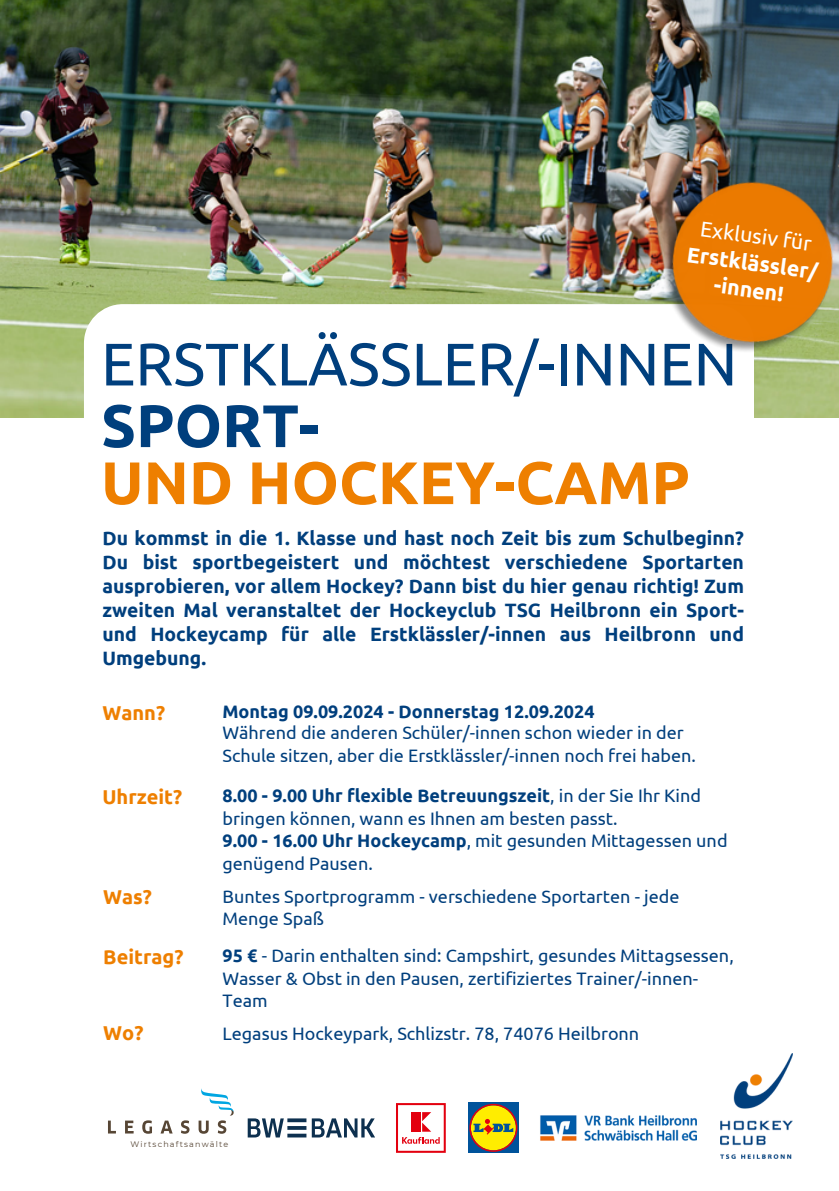
<style>
.page{position:relative;width:839px;height:1191px;background:#fff}
.page>*{position:absolute;margin:0;border:0;box-sizing:border-box;transform-origin:0 0}
.t1{font:700 60px/57px "Ubuntu";color:#ee7f00}
.t2{font:60px "Ubuntu";color:#003f7d}
.t3{font:700 21.4px/27px "Ubuntu";color:#fff;text-align:center}
.t4{font:700 20px "Ubuntu";color:#ee7f00}
.t5{font:700 19.4px/24px "Ubuntu";color:#003f7d;text-align:justify}
.t6{font:18px/22.4px "Ubuntu";color:#003f7d}
.t7{font:700 18px "Ubuntu";color:#003f7d}
.t8{font:8px "Montserrat";letter-spacing:.145em;color:#574635}
.s1{font-weight:400}
.s2{color:#003f7d}
.s3{font-weight:700}
</style>
<div class="page">
<img style="left:0;top:0;width:838px;height:418px">
<div style="left:84px;top:304px;width:670px;height:252px;background:#fff;border-radius:39px"></div>
<img style="left:720px;top:1054px;width:72px;height:105px">
<img style="left:633px;top:151px;width:205px;height:224px">
<svg style="left:108px;top:1088px;width:126px;height:46px"></svg>
<svg style="left:396px;top:1103px;width:50px;height:50px"></svg>
<svg style="left:468px;top:1102px;width:51px;height:51px"></svg>
<div style="left:468px;top:1103px;width:50px;height:50px;background:#00539b"></div>
<svg style="left:469px;top:1104px;width:48px;height:48px"></svg>
<svg style="left:248px;top:1118px;width:127px;height:19px"></svg>
<img style="left:540px;top:1115px;width:156px;height:26px">
<h1 class="t3" style="left:693px;top:213px;width:133px;rotate:8deg"><span class="s1">Exklusiv für<br></span>Erstklässler/ -innen!</h1>
<h4 class="t2" style="left:101px;top:330px;width:637px">ERSTKLÄSSLER/-INNEN</h4>
<h3 class="t1" style="left:101px;top:396px;width:590px"><span class="s2">SPORT-<br></span>UND HOCKEY-CAMP</h3>
<h3 class="t5" style="left:102px;top:526px;width:643px">Du kommst in die 1. Klasse und hast noch Zeit bis zum Schulbeginn?<br>Du bist sportbegeistert und möchtest verschiedene Sportarten ausprobieren, vor allem Hockey? Dann bist du hier genau richtig! Zum zweiten Mal veranstaltet der Hockeyclub TSG Heilbronn ein Sport&shy;und Hockeycamp für alle Erstklässler/-innen aus Heilbronn und Umgebung.</h3>
<h5 class="t4" style="left:102px;top:702px;width:64px">Wann?</h5>
<p class="t7" style="left:222px;top:702px;width:373px">Montag 09.09.2024 - Donnerstag 12.09.2024</p>
<h3 class="t6" style="left:222px;top:721px;width:475px">Während die anderen Schüler/-innen schon wieder in der<br>Schule sitzen, aber die Erstklässler/-innen noch frei haben.</h3>
<h3 class="t4" style="left:102px;top:786px;width:81px">Uhrzeit?</h3>
<p class="t6" style="left:222px;top:784px;width:480px"><span class="s3">8.00 - 9.00 Uhr flexible Betreuungszeit</span>, in der Sie Ihr Kind bringen können, wann es Ihnen am besten passt.</p>
<p class="t6" style="left:222px;top:829px;width:506px"><span class="s3">9.00 - 16.00 Uhr Hockeycamp</span>, mit gesunden Mittagessen und genügend Pausen.</p>
<h3 class="t4" style="left:103px;top:886px;width:50px">Was?</h3>
<p class="t6" style="left:222px;top:885px;width:458px">Buntes Sportprogramm - verschiedene Sportarten - jede<br>Menge Spaß</p>
<h3 class="t4" style="left:103px;top:946px;width:82px">Beitrag?</h3>
<p class="t6" style="left:222px;top:944px;width:512px"><span class="s3">95 €</span> - Darin enthalten sind: Campshirt, gesundes Mittagsessen,<br>Wasser &amp; Obst in den Pausen, zertifiziertes Trainer/-innen-<br>Team</p>
<p class="t4" style="left:103px;top:1021px;width:42px">Wo?</p>
<p class="t6" style="left:222px;top:1022px;width:418px">Legasus Hockeypark, Schlizstr. 78, 74076 Heilbronn</p>
<p class="t8" style="left:130px;top:1140px;width:99px">Wirtschaftsanwälte</p>
</div>
